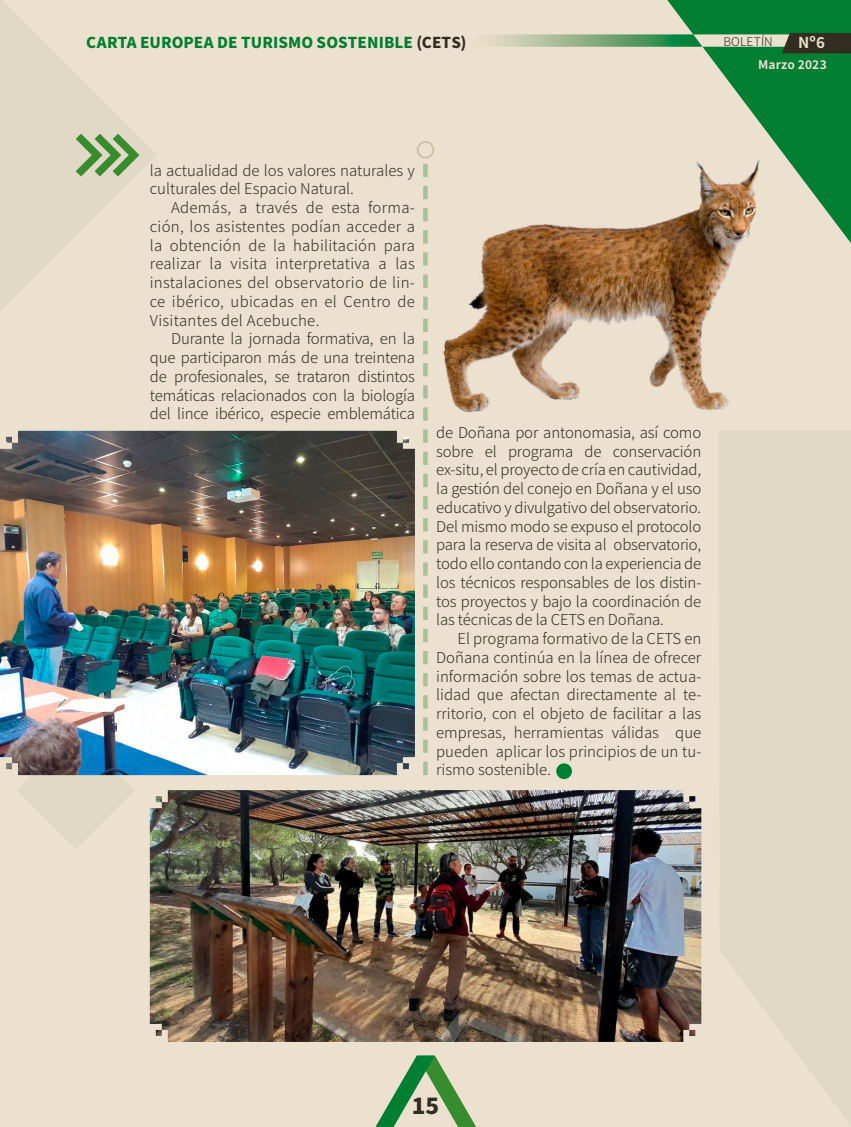
<style>
.page{position:relative;width:851px;height:1127px;background:#fff}
.page>*{position:absolute;margin:0;border:0;box-sizing:border-box;transform-origin:0 0}
.t1{font:900 22.5px "Noto Sans HK";color:#312d21}
.t2{font:300 15px/18.8px "Noto Sans HK";color:#312d21;text-align:justify}
.t3{font:900 15px "Noto Sans HK";letter-spacing:.005em;color:#007e31}
.t4{font:700 15px "Noto Sans HK";color:#ece1cf}
.t5{font:700 12px "Noto Sans HK";letter-spacing:.015em;color:#ece1cf}
.t6{font:300 12px "Noto Sans HK";letter-spacing:.015em;color:#312d21}
.s1{color:#312d21}
</style>
<div class="page">
<div style="left:0;top:0;width:850px;height:1127px;background:#ece1cf"></div>
<svg style="left:376px;top:1055px;width:100px;height:72px"></svg>
<svg style="left:667px;top:0;width:183px;height:242px;fill:#007e31"></svg>
<svg style="left:485px;top:34px;width:217px;height:13px;background:#84af83"></svg>
<svg style="left:781px;top:33px;width:69px;height:20px"></svg>
<svg style="left:76px;top:134px;width:63px;height:42px"></svg>
<svg style="left:423px;top:451px;width:4px;height:324px"></svg>
<img style="left:0;top:431px;width:415px;height:344px">
<img style="left:150px;top:790px;width:551px;height:252px">
<div style="left:556px;top:763px;width:16px;height:16px;background:#007e31;border-radius:50%"></div>
<img style="left:17px;top:731px;width:118px;height:45px">
<img style="left:395px;top:125px;width:433px;height:320px">
<p class="t3" style="left:86px;top:34px;width:382px">CARTA EUROPEA DE TURISMO SOSTENIBLE <span class="s1">(CETS)</span></p>
<p class="t6" style="left:723px;top:35px;width:51px">BOLETÍN</p>
<p class="t4" style="left:797px;top:34px;width:28px">Nº6</p>
<p class="t5" style="left:757px;top:58px;width:70px">Marzo 2023</p>
<p class="t2" style="left:150px;top:161px;width:266px">la actualidad de los valores naturales y culturales del Espacio Natural.</p>
<p class="t2" style="left:150px;top:199px;width:266px;text-indent:21px">Además, a través de esta forma&shy;ción, los asistentes podían acceder a la obtención de la habilitación para realizar la visita interpretativa a las instalaciones del observatorio de lin&shy;ce ibérico, ubicadas en el Centro de Visitantes del Acebuche.</p>
<p class="t2" style="left:150px;top:330px;width:266px;text-indent:21px">Durante la jornada formativa, en la que participaron más de una treintena de profesionales, se trataron distintos temáticas relacionados con la biología del lince ibérico, especie emblemática</p>
<p class="t2" style="left:436px;top:423px;width:266px">de Doñana por antonomasia, así como sobre el programa de conservación ex-situ, el proyecto de cría en cautividad, la gestión del conejo en Doñana y el uso educativo y divulgativo del observatorio.<br>Del mismo modo se expuso el protocolo para la reserva de visita al observatorio, todo ello contando con la experiencia de los técnicos responsables de los distin&shy;tos proyectos y bajo la coordinación de las técnicas de la CETS en Doñana.</p>
<p class="t2" style="left:436px;top:630px;width:266px;text-indent:21px">El programa formativo de la CETS en Doñana continúa en la línea de ofrecer información sobre los temas de actua&shy;lidad que afectan directamente al te&shy;rritorio, con el objeto de facilitar a las empresas, herramientas válidas que pueden aplicar los principios de un tu&shy;rismo sostenible.</p>
<h1 class="t1" style="left:411px;top:1092px;width:29px">15</h1>
</div>
